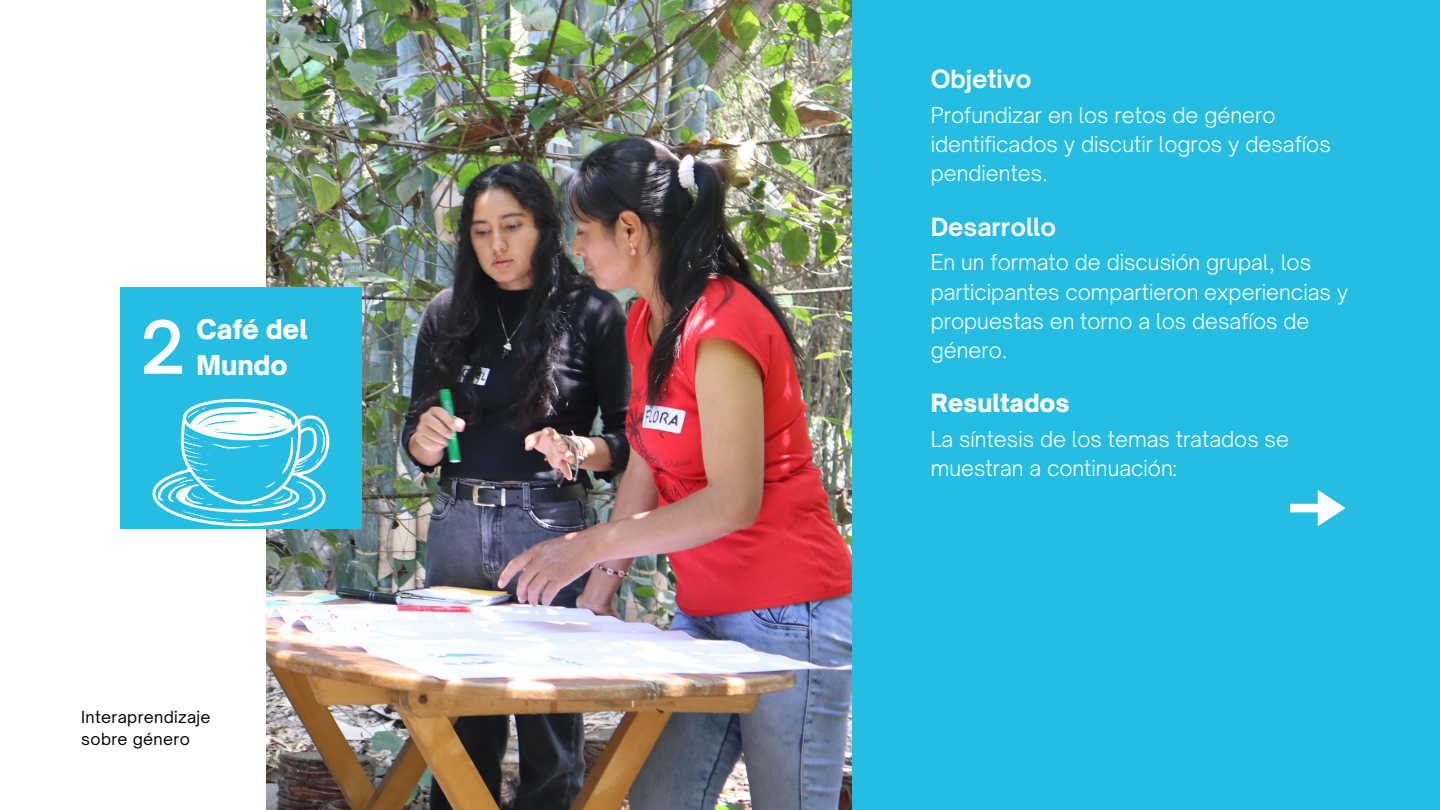
<style>
.page{position:relative;width:1440px;height:810px;background:#fff}
.page>*{position:absolute;margin:0;border:0;box-sizing:border-box;transform-origin:0 0}
.t1{font:600 70px "Open Sauce One";color:#fff}
.t2{font:900 26px "Open Sauce One";color:#fff}
.t3{font:700 24px "Open Sauce One";color:#fff}
.t4{font:900 24px "Open Sauce One";color:#fff}
.t5{font:300 21px/29.2px "Open Sauce One";color:#fff}
.t6{font:16px/21.8px "Open Sauce One";letter-spacing:.02em;color:#000}
</style>
<div class="page">
<div style="left:851px;top:0;width:589px;height:810px;background:#26bde2"></div>
<img style="left:266px;top:0;width:585px;height:810px">
<div style="left:121px;top:288px;width:241px;height:241px;background:#26bde2"></div>
<svg style="left:152px;top:398px;width:177px;height:128px"></svg>
<svg style="left:1290px;top:490px;width:56px;height:36px"></svg>
<p class="t1" style="left:140px;top:304px;width:47px">2</p>
<p class="t2" style="left:196px;top:313px;width:113px">Café del</p>
<p class="t2" style="left:196px;top:349px;width:93px">Mundo</p>
<p class="t6" style="left:81px;top:706px;width:131px">Interaprendizaje sobre género</p>
<p class="t3" style="left:931px;top:64px;width:102px">Objetivo</p>
<p class="t5" style="left:931px;top:100px;width:402px">Profundizar en los retos de género identificados y discutir logros y desafíos pendientes.</p>
<p class="t3" style="left:931px;top:212px;width:127px">Desarrollo</p>
<p class="t5" style="left:931px;top:248px;width:419px">En un formato de discusión grupal, los participantes compartieron experiencias y propuestas en torno a los desafíos de género.</p>
<p class="t4" style="left:931px;top:388px;width:140px">Resultados</p>
<p class="t5" style="left:931px;top:424px;width:360px">La síntesis de los temas tratados se muestran a continuación:</p>
</div>
